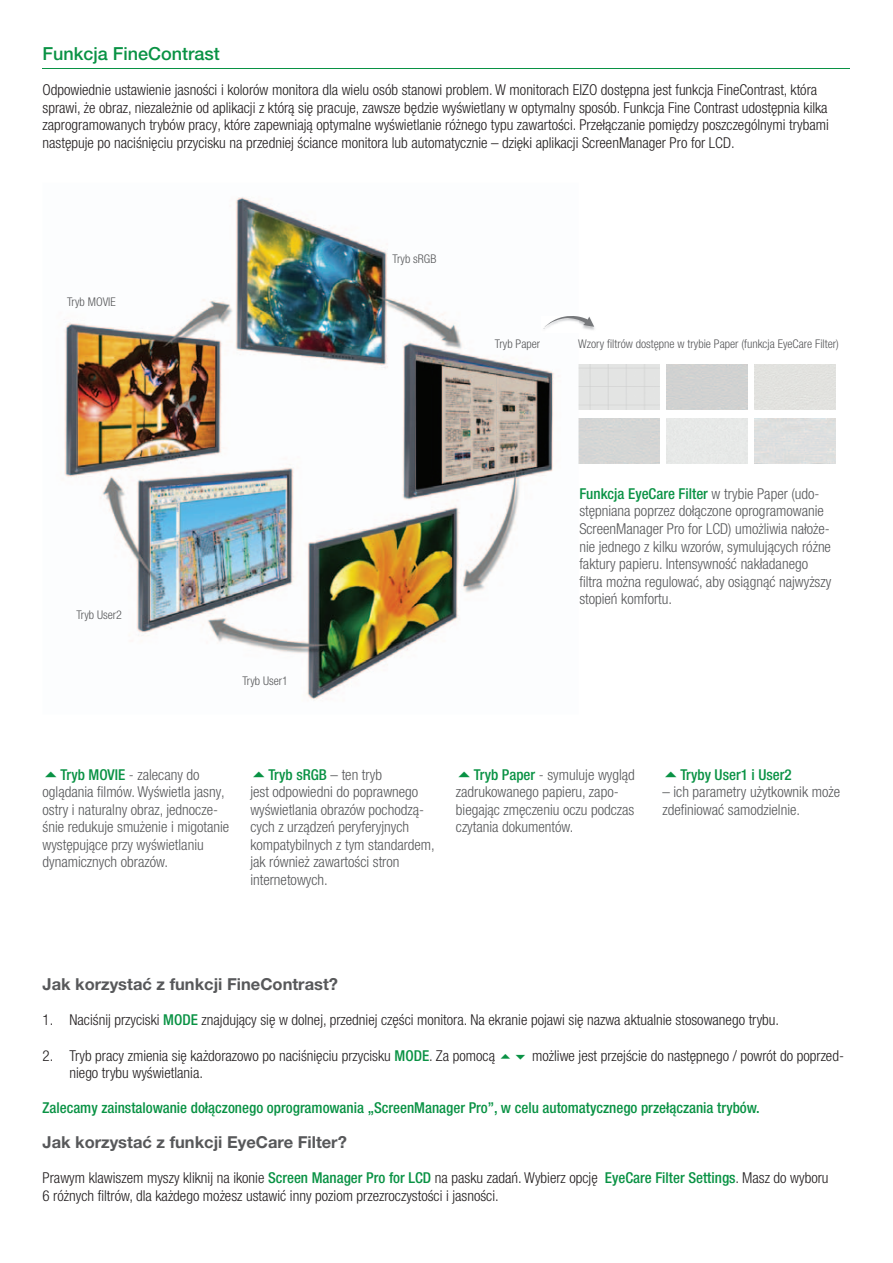
<style>
.page{position:relative;width:893px;height:1263px;background:#fff}
.page>*{position:absolute;margin:0;border:0;box-sizing:border-box;transform-origin:0 0}
.t1{font:500 18px "Helvetica Neue LT Pro";color:#099244}
.t2{font:700 16.5px "Helvetica Neue LT Pro";color:#57585a}
.t3{font:300 condensed 15px/17.5px "Helvetica Neue LT Pro";color:#231f20}
.t4{font:300 condensed 15px/17.5px "Helvetica Neue LT Pro";color:#57585a}
.t5{font:500 condensed 15px "Helvetica Neue LT Pro";color:#099244}
.t6{font:300 condensed 12px "Helvetica Neue LT Pro";color:#57585a}
.s1{font-weight:500;color:#099244}
</style>
<div class="page">
<hr style="left:43px;top:69px;width:807px;height:1px;background:#099244">
<div style="left:578px;top:364px;width:81px;height:45px;background:#e3e4e3"></div>
<div style="left:578px;top:418px;width:81px;height:45px;background:#d4d6d5"></div>
<img style="left:64px;top:197px;width:490px;height:503px">
<img style="left:541px;top:317px;width:54px;height:15px">
<svg style="left:543px;top:316px;width:51px;height:12px"></svg>
<p class="t1" style="left:43px;top:43px;width:179px">Funkcja FineContrast</p>
<p class="t3" style="left:43px;top:81px;width:788px">Odpowiednie ustawienie jasności i kolorów monitora dla wielu osób stanowi problem. W monitorach EIZO dostępna jest funkcja FineContrast, która sprawi, że obraz, niezależnie od aplikacji z którą się pracuje, zawsze będzie wyświetlany w optymalny sposób. Funkcja Fine Contrast udostępnia kilka zaprogramowanych trybów pracy, które zapewniają optymalne wyświetlanie różnego typu zawartości. Przełączanie pomiędzy poszczególnymi trybami następuje po naciśnięciu przycisku na przedniej ściance monitora lub automatycznie – dzięki aplikacji ScreenManager Pro for LCD.</p>
<p class="t6" style="left:67px;top:295px;width:50px">Tryb MOVIE</p>
<p class="t6" style="left:77px;top:608px;width:47px">Tryb User2</p>
<p class="t6" style="left:242px;top:674px;width:47px">Tryb User1</p>
<p class="t6" style="left:393px;top:252px;width:45px">Tryb sRGB</p>
<p class="t6" style="left:495px;top:336px;width:47px">Tryb Paper</p>
<p class="t6" style="left:578px;top:336px;width:262px">Wzory filtrów dostępne w trybie Paper (funkcja EyeCare Filter)</p>
<p class="t4" style="left:579px;top:485px;width:253px"><span class="s1">Funkcja EyeCare Filter</span> w trybie Paper (udo&shy;stępniana poprzez dołączone oprogramowanie ScreenManager Pro for LCD) umożliwia nałoże&shy;nie jednego z kilku wzorów, symulujących różne faktury papieru. Intensywność nakładanego filtra można regulować, aby osiągnąć najwyższy stopień komfortu.</p>
<p class="t4" style="left:43px;top:765px;width:188px;text-indent:18px"><span class="s1">Tryb MOVIE</span> - zalecany do oglądania filmów. Wyświetla jasny, ostry i naturalny obraz, jednocze&shy;śnie redukuje smużenie i migotanie występujące przy wyświetlaniu dynamicznych obrazów.</p>
<p class="t4" style="left:250px;top:765px;width:186px;text-indent:18px"><span class="s1">Tryb sRGB</span> – ten tryb<br>jest odpowiedni do poprawnego wyświetlania obrazów pochodzą&shy;cych z urządzeń peryferyjnych kompatybilnych z tym standardem, jak również zawartości stron internetowych.</p>
<p class="t4" style="left:456px;top:765px;width:180px;text-indent:18px"><span class="s1">Tryb Paper</span> - symuluje wygląd zadrukowanego papieru, zapo&shy;biegając zmęczeniu oczu podczas czytania dokumentów.</p>
<p class="t5" style="left:680px;top:765px;width:113px">Tryby User1 i User2</p>
<p class="t4" style="left:662px;top:783px;width:179px">– ich parametry użytkownik może zdefiniować samodzielnie.</p>
<p class="t2" style="left:43px;top:974px;width:297px">Jak korzystać z funkcji FineContrast?</p>
<p class="t3" style="left:43px;top:1011px;width:738px">1. Naciśnij przyciski <span class="s1">MODE</span> znajdujący się w dolnej, przedniej części monitora. Na ekranie pojawi się nazwa aktualnie stosowanego trybu.</p>
<p class="t3" style="left:43px;top:1046px;width:454px">2. Tryb pracy zmienia się każdorazowo po naciśnięciu przycisku <span class="s1">MODE</span>. Za pomocą</p>
<p class="t3" style="left:532px;top:1046px;width:313px">możliwe jest przejście do następnego / powrót do poprzed-</p>
<p class="t3" style="left:70px;top:1064px;width:135px">niego trybu wyświetlania.</p>
<p class="t5" style="left:43px;top:1099px;width:719px">Zalecamy zainstalowanie dołączonego oprogramowania „ScreenManager Pro”, w celu automatycznego przełączania trybów.</p>
<p class="t2" style="left:43px;top:1132px;width:306px">Jak korzystać z funkcji EyeCare Filter?</p>
<p class="t3" style="left:43px;top:1169px;width:788px">Prawym klawiszem myszy kliknij na ikonie <span class="s1">Screen Manager Pro for LCD</span> na pasku zadań. Wybierz opcję <span class="s1">EyeCare Filter Settings</span>. Masz do wyboru<br>6 różnych filtrów, dla każdego możesz ustawić inny poziom przezroczystości i jasności.</p>
</div>
